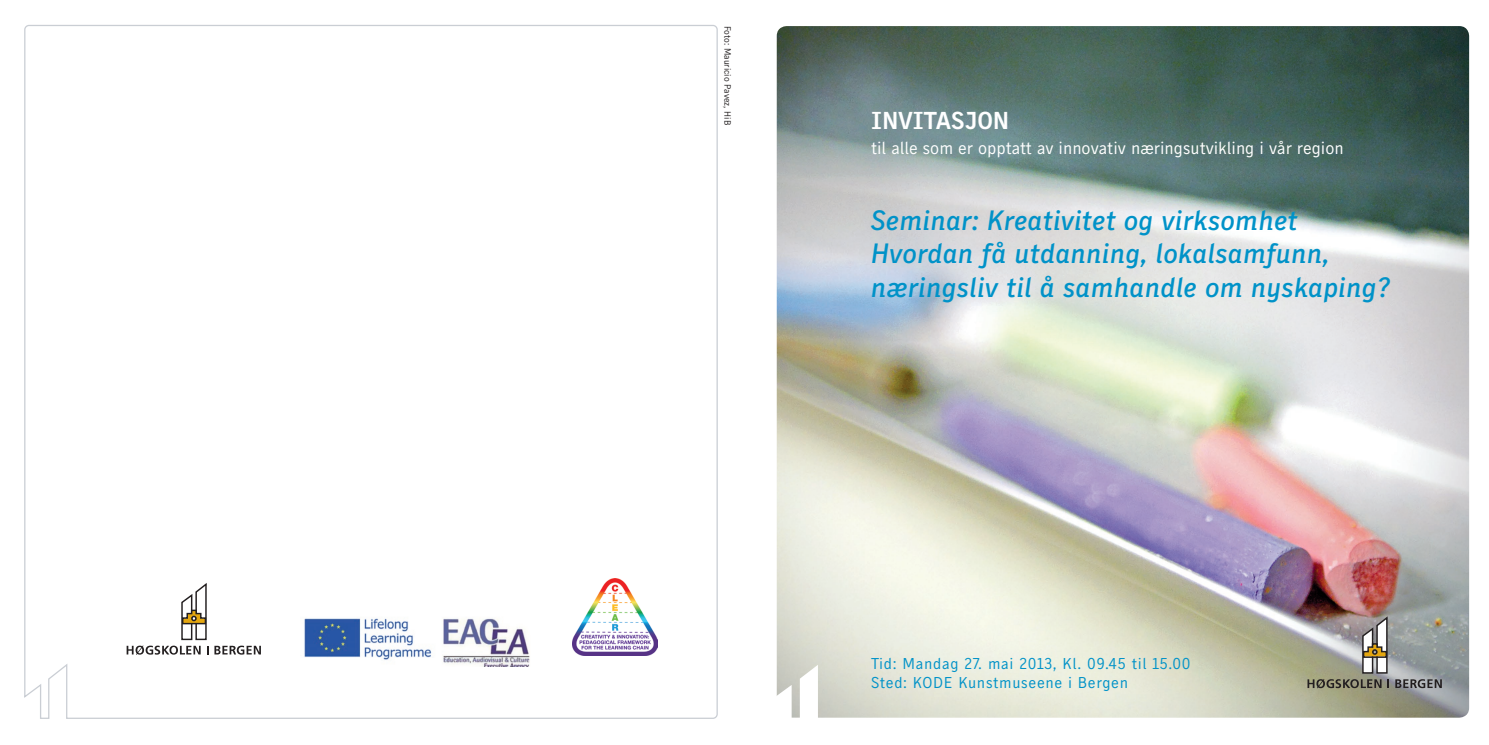
<style>
.page{position:relative;width:1489px;height:745px;background:#fff}
.page>*{position:absolute;margin:0;border:0;box-sizing:border-box;transform-origin:0 0}
.t1{font:28px "Skopex Gothic Med Ita";color:#0092c8}
.t2{font:24.5px "Skopex Gothic Bld";color:#fff}
.t3{font:17.5px "Skopex Gothic";color:#fff}
.t4{font:15.75px "Skopex Gothic";letter-spacing:.04em;color:#0092c8}
.t5{font:9.1px "Skopex Gothic Reg TF";color:#231f20}
</style>
<div class="page">
<img style="left:776px;top:26px;width:692px;height:691px">
<svg style="left:24px;top:25px;width:693px;height:693px"></svg>
<img style="left:572px;top:578px;width:85px;height:77px">
<img style="left:300px;top:609px;width:230px;height:57px">
<svg style="left:776px;top:664px;width:42px;height:54px"></svg>
<svg style="left:1307px;top:616px;width:82px;height:72px"></svg>
<svg style="left:1395px;top:678px;width:46px;height:9px"></svg>
<svg style="left:127px;top:582px;width:81px;height:72px"></svg>
<svg style="left:214px;top:645px;width:47px;height:9px"></svg>
<p class="t5" style="left:733px;top:26px;width:101px;rotate:90deg">Foto: Mauricio Pavez, HiB</p>
<p class="t2" style="left:871px;top:105px;width:140px">INVITASJON</p>
<p class="t3" style="left:871px;top:137px;width:474px">til alle som er opptatt av innovativ næringsutvikling i vår region</p>
<p class="t1" style="left:871px;top:203px;width:428px">Seminar: Kreativitet og virksomhet</p>
<p class="t1" style="left:871px;top:236px;width:460px">Hvordan få utdanning, lokalsamfunn,</p>
<p class="t1" style="left:871px;top:270px;width:521px">næringsliv til å samhandle om nyskaping?</p>
<p class="t4" style="left:871px;top:653px;width:321px">Tid: Mandag 27. mai 2013, Kl. 09.45 til 15.00</p>
<p class="t4" style="left:871px;top:673px;width:258px">Sted: KODE Kunstmuseene i Bergen</p>
</div>
